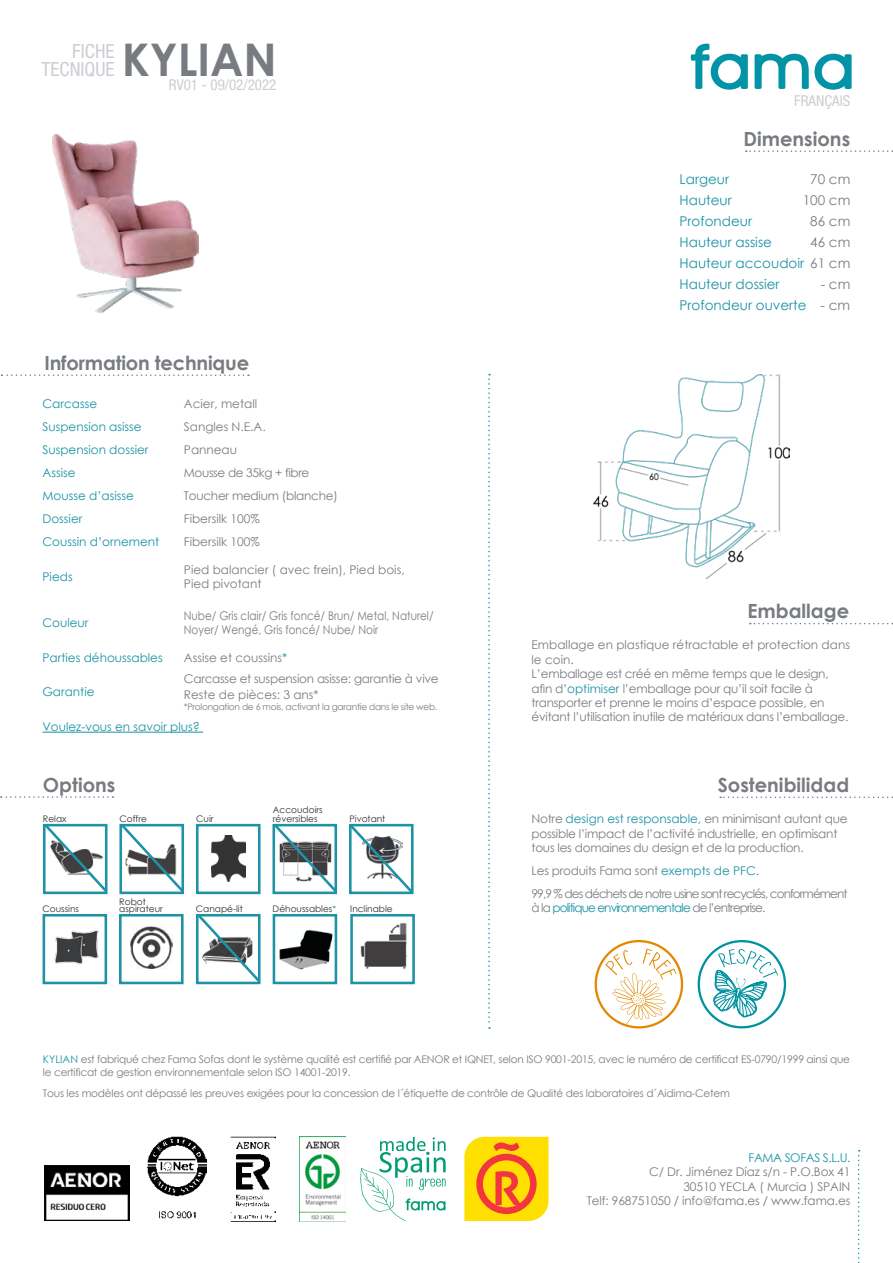
<style>
.page{position:relative;width:893px;height:1263px;background:#fff}
.page>*{position:absolute;margin:0;border:0;box-sizing:border-box;transform-origin:0 0}
.t1{font:700 45px "Century Gothic";color:#787c81}
.t2{font:700 19.5px "Century Gothic";color:#787c81}
.t3{font:condensed 19.5px/18px "Helvetica Neue LT Std";color:#ccced3;text-align:right}
.t4{font:condensed 15px "Helvetica Neue LT Std";color:#ccced3}
.t5{font:13.5px "Century Gothic";color:#1a93a5}
.t6{font:13.5px "Century Gothic";color:#787c81}
.t7{font:12px/14.4px "Century Gothic";letter-spacing:-.02em;color:#787c81}
.t8{font:12px/23.1px "Century Gothic";color:#1a93a5}
.t9{font:12px/14.4px "Century Gothic";color:#787c81}
.t10{font:12px/23px "Century Gothic";letter-spacing:-.075em;color:#787c81}
.t11{font:12px/14.4px "Century Gothic";color:#787c81;scale:.87 1}
.t12{font:12px "Century Gothic";letter-spacing:-.075em;color:#1a93a5}
.t13{font:12px "Century Gothic";letter-spacing:-.03em;color:#1a93a5}
.t14{font:10.5px/12.6px "Century Gothic";letter-spacing:-.02em;color:#787c81}
.t15{font:9px/9px "Century Gothic";color:#2e2e2e}
.t16{font:9px "Century Gothic";letter-spacing:-.03em;color:#787c81}
.s1{color:#1a93a5}
.s2{color:#787c81}
</style>
<div class="page">
<div style="left:196px;top:824px;width:65px;height:70px;border:3px solid #1d93a5"></div>
<svg style="left:42px;top:823px;width:66px;height:72px"></svg>
<img style="left:55px;top:930px;width:43px;height:35px">
<div style="left:43px;top:914px;width:64px;height:70px;border:3px solid #1d93a5"></div>
<svg style="left:119px;top:823px;width:65px;height:72px"></svg>
<svg style="left:272px;top:823px;width:66px;height:72px"></svg>
<img style="left:130px;top:926px;width:43px;height:42px">
<div style="left:119px;top:914px;width:65px;height:70px;border:3px solid #1d93a5"></div>
<svg style="left:196px;top:914px;width:65px;height:71px"></svg>
<svg style="left:488px;top:374px;width:2px;height:655px"></svg>
<img style="left:230px;top:1136px;width:46px;height:85px">
<img style="left:148px;top:1136px;width:59px;height:83px">
<img style="left:300px;top:1136px;width:45px;height:84px">
<svg style="left:464px;top:1137px;width:85px;height:84px;background:#fcb618"></svg>
<svg style="left:1px;top:374px;width:248px;height:2px"></svg>
<svg style="left:1px;top:796px;width:112px;height:2px"></svg>
<svg style="left:750px;top:623px;width:143px;height:1px"></svg>
<svg style="left:720px;top:796px;width:173px;height:2px"></svg>
<svg style="left:625px;top:1005px;width:12px;height:20px"></svg>
<div style="left:595px;top:940px;width:88px;height:88px;border:2px solid #e28900;border-radius:50%"></div>
<svg style="left:605px;top:949px;width:71px;height:71px"></svg>
<div style="left:698px;top:940px;width:88px;height:88px;border:2px solid #0092a1;border-radius:50%"></div>
<svg style="left:713px;top:949px;width:65px;height:69px"></svg>
<svg style="left:360px;top:1137px;width:86px;height:84px"></svg>
<svg style="left:691px;top:44px;width:57px;height:46px"></svg>
<svg style="left:755px;top:54px;width:97px;height:36px"></svg>
<svg style="left:746px;top:150px;width:147px;height:2px"></svg>
<svg style="left:858px;top:1150px;width:2px;height:113px"></svg>
<img style="left:279px;top:929px;width:54px;height:41px">
<div style="left:273px;top:914px;width:64px;height:70px;border:3px solid #1d93a5"></div>
<img style="left:360px;top:922px;width:47px;height:47px">
<div style="left:350px;top:914px;width:65px;height:70px;border:3px solid #1d93a5"></div>
<svg style="left:349px;top:823px;width:65px;height:72px"></svg>
<img style="left:212px;top:835px;width:33px;height:47px">
<img style="left:44px;top:1165px;width:86px;height:56px">
<hr style="left:43px;top:732px;width:160px;height:1px;background:#1a93a5">
<img style="left:593px;top:375px;width:197px;height:203px">
<img style="left:52px;top:134px;width:147px;height:179px">
<h2 class="t3" style="left:42px;top:42px;width:74px">FICHE<br>TECNIQUE</h2>
<h1 class="t1" style="left:122px;top:26px;width:156px">KYLIAN</h1>
<p class="t4" style="left:169px;top:76px;width:109px">RV01 - 09/02/2022</p>
<h2 class="t2" style="left:45px;top:348px;width:206px">Information technique</h2>
<p class="t8" style="left:43px;top:392px;width:101px">Carcasse<br>Suspension asisse</p>
<p class="t8" style="left:43px;top:438px;width:107px">Suspension dossier<br>Assise<br>Mousse d’asisse<br>Dossier</p>
<p class="t9" style="left:184px;top:396px;width:75px">Acier, metall</p>
<p class="t9" style="left:184px;top:419px;width:83px">Sangles N.E.A.</p>
<p class="t9" style="left:184px;top:443px;width:55px">Panneau</p>
<p class="t7" style="left:184px;top:466px;width:127px">Mousse de 35kg + fibre</p>
<p class="t7" style="left:184px;top:489px;width:155px">Toucher medium (blanche)</p>
<p class="t9" style="left:184px;top:512px;width:77px">Fibersilk 100%</p>
<p class="t8" style="left:43px;top:530px;width:118px">Coussin d’ornement</p>
<p class="t9" style="left:184px;top:535px;width:77px">Fibersilk 100%</p>
<p class="t8" style="left:43px;top:565px;width:32px">Pieds</p>
<p class="t8" style="left:43px;top:611px;width:48px">Couleur</p>
<p class="t8" style="left:43px;top:646px;width:122px">Parties déhoussables</p>
<p class="t8" style="left:43px;top:680px;width:54px">Garantie</p>
<p class="t9" style="left:184px;top:562px;width:222px">Pied balancier ( avec frein), Pied bois,<br>Pied pivotant</p>
<p class="t11" style="left:184px;top:608px;width:288px">Nube/ Gris clair/ Gris foncé/ Brun/ Metal, Naturel/<br>Noyer/ Wengé, Gris foncé/ Nube/ Noir</p>
<p class="t9" style="left:184px;top:650px;width:105px">Assise et coussins<span class="s1">*</span></p>
<p class="t7" style="left:184px;top:670px;width:256px;line-height:16.2px">Carcasse et suspension asisse: garantie à vive<br>Reste de pièces: 3 ans*</p>
<p class="t16" style="left:184px;top:700px;width:255px">*Prolongation de 6 mois, activant la garantie dans le site web.</p>
<p class="t8" style="left:43px;top:715px;width:159px">Voulez-vous en savoir plus?</p>
<h2 class="t2" style="left:43px;top:770px;width:74px">Options</h2>
<p class="t15" style="left:43px;top:814px;width:25px">Relax</p>
<p class="t15" style="left:120px;top:814px;width:29px">Coffre</p>
<p class="t15" style="left:196px;top:814px;width:19px">Cuir</p>
<p class="t15" style="left:273px;top:805px;width:51px">Accoudoirs réversibles</p>
<p class="t15" style="left:350px;top:814px;width:37px">Pivotant</p>
<p class="t15" style="left:43px;top:904px;width:38px">Coussins</p>
<p class="t15" style="left:119px;top:898px;width:45px;line-height:7.5px">Robot aspirateur</p>
<p class="t15" style="left:196px;top:904px;width:48px">Canapé-lit</p>
<p class="t15" style="left:273px;top:904px;width:65px">Déhoussables<span class="s1">*</span></p>
<p class="t15" style="left:350px;top:904px;width:44px">Inclinable</p>
<p class="t4" style="left:794px;top:92px;width:58px">FRANÇAIS</p>
<h2 class="t2" style="left:743px;top:124px;width:108px">Dimensions</h2>
<p class="t5" style="left:680px;top:170px;width:51px">Largeur</p>
<p class="t5" style="left:680px;top:191px;width:54px">Hauteur</p>
<p class="t5" style="left:680px;top:212px;width:74px">Profondeur</p>
<p class="t6" style="left:810px;top:170px;width:42px">70 cm</p>
<p class="t6" style="left:810px;top:212px;width:42px">86 cm</p>
<p class="t6" style="left:803px;top:191px;width:49px">100 cm</p>
<p class="t5" style="left:680px;top:233px;width:94px">Hauteur assise</p>
<p class="t6" style="left:810px;top:233px;width:42px">46 cm</p>
<p class="t5" style="left:680px;top:254px;width:172px">Hauteur accoudoir <span class="s2">61 cm</span></p>
<p class="t5" style="left:680px;top:275px;width:102px">Hauteur dossier</p>
<p class="t6" style="left:821px;top:275px;width:31px">- cm</p>
<p class="t5" style="left:680px;top:296px;width:172px">Profondeur ouverte <span class="s2">- cm</span></p>
<h2 class="t2" style="left:747px;top:596px;width:103px">Emballage</h2>
<p class="t7" style="left:531px;top:638px;width:320px">Emballage en plastique rétractable et protection dans le coin.<br>L’emballage est créé en même temps que le design, afin d’<span class="s1">optimiser</span> l’emballage pour qu’il soit facile à transporter et prenne le moins d’espace possible, en évitant l’utilisation inutile de matériaux dans l’emballage.</p>
<h2 class="t2" style="left:718px;top:770px;width:133px">Sostenibilidad</h2>
<p class="t7" style="left:531px;top:811px;width:318px">Notre <span class="s1">design est responsable,</span> en minimisant autant que possible l’impact de l’activité industrielle, en optimisant tous les domaines du design et de la production.</p>
<p class="t10" style="left:531px;top:859px;width:318px">Les produits Fama sont <span class="s1">exempts de PFC.<br></span>99,9 % des déchets de notre usine sont recyclés, conformément</p>
<p class="t12" style="left:531px;top:899px;width:235px"><span class="s2">à la</span> politique environnementale <span class="s2">de l’entreprise.</span></p>
<p class="t14" style="left:43px;top:1053px;width:809px"><span class="s1">KYLIAN</span> est fabriqué chez Fama Sofas dont le système qualité est certifié par AENOR et IQNET, selon ISO 9001-2015, avec le numéro de certificat ES-0790/1999 ainsi que le certificat de gestion environnementale selon ISO 14001-2019.</p>
<p class="t14" style="left:43px;top:1087px;width:688px">Tous les modèles ont dépassé les preuves exigées pour la concession de l´étiquette de contrôle de Qualité des laboratoires d´Aidima-Cetem</p>
<p class="t13" style="left:748px;top:1149px;width:103px">FAMA SOFAS S.L.U.</p>
<p class="t7" style="left:587px;top:1164px;width:265px;text-align:right">C/ Dr. Jiménez Díaz s/n - P.O.Box 41<br>30510 YECLA ( Murcia ) SPAIN<br>Telf: 968751050 / info@fama.es / www.fama.es</p>
</div>
